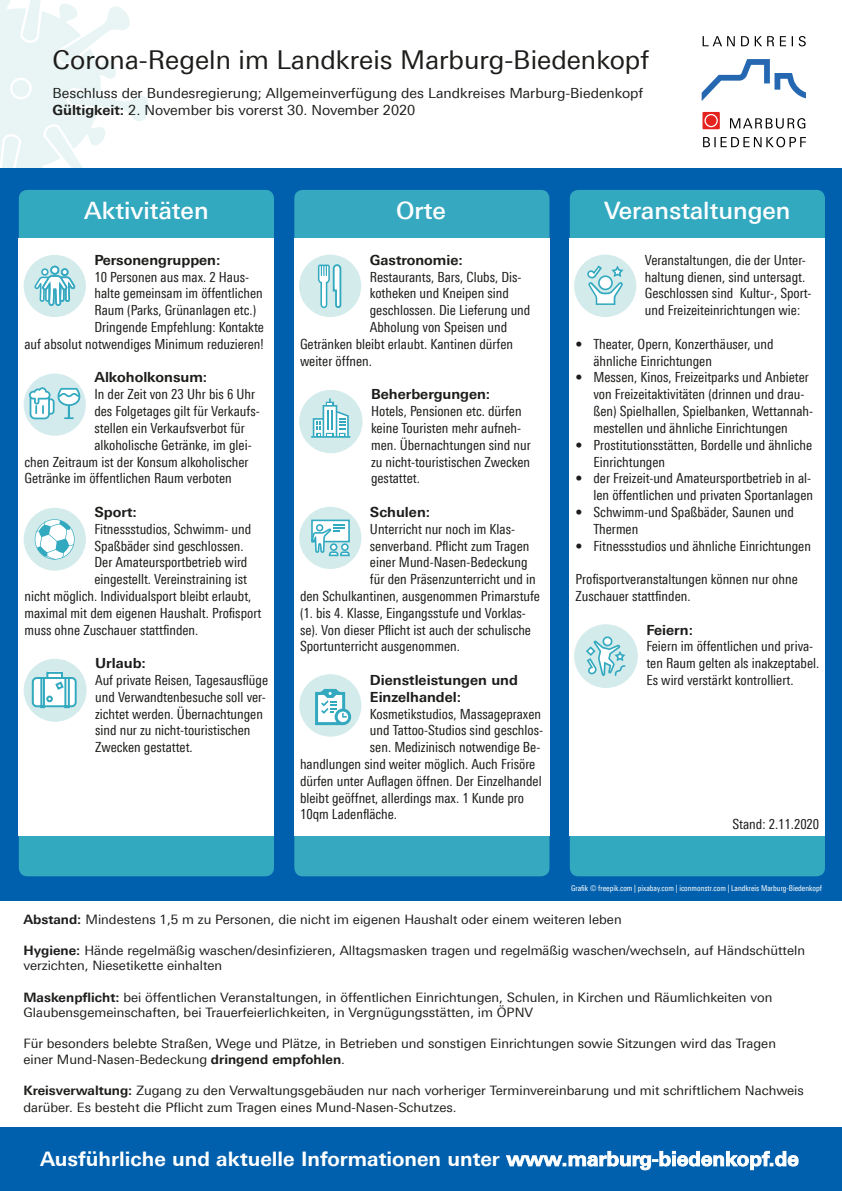
<style>
.page{position:relative;width:842px;height:1191px;background:#fff}
.page>*{position:absolute;margin:0;border:0;box-sizing:border-box;transform-origin:0 0}
.t1{font:26px "Linotype Univers 430";color:#1d1d1b}
.t2{font:500 24px "Linotype Univers 530";color:#fff}
.t3{font:700 20px "Linotype Univers 630";color:#fff}
.t4{font:14px/16.8px "Linotype Univers 420 Cn";color:#1d1d1b}
.t5{font:14px "Linotype Univers 430";color:#1d1d1b}
.t6{font:700 14px/16.8px "Linotype Univers 630";color:#1d1d1b}
.t7{font:13px/15.6px "Linotype Univers 430";color:#1d1d1b}
.t8{font:8px "Linotype Univers 420 Cn";color:#fff}
.s1{font-family:"Linotype Univers 630";font-weight:700}
</style>
<div class="page">
<svg style="left:0;top:0;width:149px;height:168px"></svg>
<div style="left:0;top:168px;width:842px;height:732px;background:#0060ad"></div>
<svg style="left:702px;top:36px;width:104px;height:111px"></svg>
<div style="left:702px;top:112px;width:18px;height:17px;background:#e5221e"></div>
<div style="left:704px;top:114px;width:14px;height:13px;border:1px solid #fff;border-radius:50%"></div>
<div style="left:19px;top:190px;width:255px;height:686px;background:#33a9c0;border-radius:9px"></div>
<div style="left:294px;top:190px;width:255px;height:686px;background:#36a9c1;border-radius:9px"></div>
<div style="left:570px;top:190px;width:255px;height:686px;background:#33a9c0;border-radius:9px"></div>
<div style="left:19px;top:238px;width:255px;height:597px;background:#fff"></div>
<div style="left:24px;top:255px;width:62px;height:62px;background:#d4ebeb;border-radius:50%"></div>
<div style="left:24px;top:373px;width:62px;height:63px;background:#d4ebed;border-radius:50%"></div>
<div style="left:24px;top:508px;width:62px;height:62px;background:#d4ebeb;border-radius:50%"></div>
<div style="left:294px;top:238px;width:255px;height:597px;background:#fff"></div>
<div style="left:570px;top:238px;width:255px;height:597px;background:#fff"></div>
<div style="left:299px;top:255px;width:62px;height:62px;background:#d4ebeb;border-radius:50%"></div>
<svg style="left:318px;top:264px;width:24px;height:44px"></svg>
<div style="left:0;top:1127px;width:842px;height:64px;background:#0060ad"></div>
<svg style="left:506px;top:1150px;width:293px;height:20px"></svg>
<div style="left:299px;top:507px;width:62px;height:62px;background:#d4ebeb;border-radius:50%"></div>
<div style="left:311px;top:519px;width:39px;height:23px;background:#fff;border:2px solid #31aac1"></div>
<svg style="left:311px;top:524px;width:39px;height:32px"></svg>
<div style="left:24px;top:659px;width:63px;height:62px;background:#d4ebeb;border-radius:50%"></div>
<svg style="left:29px;top:265px;width:52px;height:636px"></svg>
<div style="left:299px;top:390px;width:64px;height:63px;background:#d4ebeb;border-radius:50%"></div>
<svg style="left:311px;top:398px;width:39px;height:40px"></svg>
<div style="left:299px;top:674px;width:62px;height:62px;background:#d4ebeb;border-radius:50%"></div>
<svg style="left:335px;top:708px;width:16px;height:17px"></svg>
<svg style="left:315px;top:689px;width:32px;height:36px"></svg>
<div style="left:574px;top:255px;width:62px;height:62px;background:#d4ebeb;border-radius:50%"></div>
<svg style="left:587px;top:265px;width:36px;height:40px"></svg>
<div style="left:574px;top:624px;width:64px;height:64px;background:#d4ebeb;border-radius:50%"></div>
<svg style="left:586px;top:636px;width:39px;height:40px"></svg>
<p class="t1" style="left:52px;top:45px;width:598px">Corona-Regeln im Landkreis Marburg-Biedenkopf</p>
<p class="t5" style="left:52px;top:85px;width:592px">Beschluss der Bundesregierung; Allgemeinverfügung des Landkreises Marburg-Biedenkopf</p>
<p class="t5" style="left:52px;top:102px;width:364px"><span class="s1">Gültigkeit:</span> 2. November bis vorerst 30. November 2020</p>
<p class="t2" style="left:84px;top:196px;width:126px">Aktivitäten</p>
<p class="t2" style="left:396px;top:196px;width:51px">Orte</p>
<p class="t2" style="left:604px;top:196px;width:188px">Veranstaltungen</p>
<p class="t6" style="left:94px;top:251px;width:128px">Personengruppen:</p>
<p class="t4" style="left:94px;top:268px;width:156px">10 Personen aus max. 2 Haus-</p>
<p class="t4" style="left:94px;top:285px;width:170px">halte gemeinsam im öffentlichen</p>
<p class="t4" style="left:94px;top:302px;width:163px">Raum (Parks, Grünanlagen etc.)</p>
<p class="t4" style="left:94px;top:318px;width:171px">Dringende Empfehlung: Kontakte</p>
<p class="t4" style="left:25px;top:335px;width:241px">auf absolut notwendiges Minimum reduzieren!</p>
<p class="t6" style="left:94px;top:369px;width:114px">Alkoholkonsum:</p>
<p class="t4" style="left:94px;top:386px;width:162px">In der Zeit von 23 Uhr bis 6 Uhr</p>
<p class="t4" style="left:94px;top:402px;width:167px">des Folgetages gilt für Verkaufs-</p>
<p class="t4" style="left:94px;top:419px;width:152px">stellen ein Verkaufsverbot für</p>
<p class="t4" style="left:94px;top:436px;width:159px">alkoholische Getränke, im glei-</p>
<p class="t4" style="left:25px;top:453px;width:225px">chen Zeitraum ist der Konsum alkoholischer</p>
<p class="t4" style="left:25px;top:470px;width:209px">Getränke im öffentlichen Raum verboten</p>
<p class="t6" style="left:94px;top:503px;width:44px">Sport:</p>
<p class="t4" style="left:94px;top:520px;width:158px">Fitnessstudios, Schwimm- und<br>Spaßbäder sind geschlossen.</p>
<p class="t4" style="left:94px;top:554px;width:154px">Der Amateursportbetrieb wird</p>
<p class="t4" style="left:94px;top:570px;width:154px">eingestellt. Vereinstraining ist</p>
<p class="t4" style="left:25px;top:587px;width:228px">nicht möglich. Individualsport bleibt erlaubt,</p>
<p class="t4" style="left:25px;top:604px;width:238px">maximal mit dem eigenen Haushalt. Profisport</p>
<p class="t4" style="left:25px;top:621px;width:175px">muss ohne Zuschauer stattfinden.</p>
<p class="t6" style="left:95px;top:654px;width:52px">Urlaub:</p>
<p class="t4" style="left:95px;top:671px;width:174px">Auf private Reisen, Tagesausflüge und Verwandtenbesuche soll ver&shy;zichtet werden. Übernachtungen sind nur zu nicht-touristischen<br>Zwecken gestattet.</p>
<p class="t6" style="left:370px;top:251px;width:95px">Gastronomie:</p>
<p class="t4" style="left:370px;top:268px;width:153px">Restaurants, Bars, Clubs, Dis-</p>
<p class="t4" style="left:370px;top:285px;width:141px">kotheken und Kneipen sind</p>
<p class="t4" style="left:370px;top:302px;width:162px">geschlossen. Die Lieferung und</p>
<p class="t4" style="left:370px;top:318px;width:139px">Abholung von Speisen und</p>
<p class="t4" style="left:300px;top:335px;width:215px">Getränken bleibt erlaubt. Kantinen dürfen</p>
<p class="t4" style="left:300px;top:352px;width:74px">weiter öffnen.</p>
<p class="t6" style="left:371px;top:386px;width:121px">Beherbergungen:</p>
<p class="t4" style="left:371px;top:402px;width:161px">Hotels, Pensionen etc. dürfen keine Touristen mehr aufneh&shy;men. Übernachtungen sind nur zu nicht-touristischen Zwecken gestattet.</p>
<p class="t6" style="left:370px;top:503px;width:62px">Schulen:</p>
<p class="t4" style="left:370px;top:520px;width:147px">Unterricht nur noch im Klas-</p>
<p class="t4" style="left:370px;top:537px;width:161px">senverband. Pflicht zum Tragen</p>
<p class="t4" style="left:370px;top:554px;width:159px">einer Mund-Nasen-Bedeckung</p>
<p class="t4" style="left:370px;top:570px;width:167px">für den Präsenzunterricht und in</p>
<p class="t4" style="left:300px;top:587px;width:241px">den Schulkantinen, ausgenommen Primarstufe</p>
<p class="t4" style="left:300px;top:604px;width:227px">(1. bis 4. Klasse, Eingangsstufe und Vorklas-</p>
<p class="t4" style="left:300px;top:621px;width:233px">se). Von dieser Pflicht ist auch der schulische</p>
<p class="t4" style="left:300px;top:638px;width:161px">Sportunterricht ausgenommen.</p>
<p class="t6" style="left:370px;top:671px;width:149px">Dienstleistungen und<br>Einzelhandel:</p>
<p class="t4" style="left:370px;top:705px;width:173px">Kosmetikstudios, Massagepraxen</p>
<p class="t4" style="left:370px;top:722px;width:175px">und Tattoo-Studios sind geschlos-</p>
<p class="t4" style="left:370px;top:738px;width:172px">sen. Medizinisch notwendige Be-</p>
<p class="t4" style="left:300px;top:755px;width:237px">handlungen sind weiter möglich. Auch Frisöre</p>
<p class="t4" style="left:300px;top:772px;width:243px">dürfen unter Auflagen öffnen. Der Einzelhandel</p>
<p class="t4" style="left:300px;top:789px;width:226px">bleibt geöffnet, allerdings max. 1 Kunde pro</p>
<p class="t4" style="left:300px;top:806px;width:99px">10qm Ladenfläche.</p>
<p class="t4" style="left:645px;top:251px;width:168px">Veranstaltungen, die der Unter&shy;haltung dienen, sind untersagt.<br>Geschlossen sind Kultur-, Sport&shy;und Freizeiteinrichtungen wie:</p>
<p class="t4" style="left:593px;top:335px;width:181px;text-indent:-18px">• Theater, Opern, Konzerthä user, und ähnliche Einrichtungen</p>
<p class="t4" style="left:593px;top:369px;width:221px;text-indent:-18px">• Messen, Kinos, Freizeitparks und Anbieter von Freizeitaktivitäten (drinnen und drau&shy;ßen) Spielhallen, Spielbanken, Wettannah&shy;mestellen und ähnliche Einrichtungen</p>
<p class="t4" style="left:593px;top:436px;width:220px;text-indent:-18px">• Prostitutionsstätten, Bordelle und ähnliche<br>Einrichtungen</p>
<p class="t4" style="left:575px;top:470px;width:239px;text-align:right">• der Freizeit-und Amateursportbetrieb in al&shy;len öffentlichen und privaten Sportanlagen</p>
<p class="t4" style="left:593px;top:503px;width:202px;text-indent:-18px">• Schwimm-und Spaßbäder, Saunen und<br>Thermen</p>
<p class="t4" style="left:575px;top:537px;width:237px">• Fitnessstudios und ähnliche Einrichtungen</p>
<p class="t4" style="left:575px;top:570px;width:224px">Profisportveranstaltungen können nur ohne<br>Zuschauer stattfinden.</p>
<p class="t6" style="left:646px;top:621px;width:48px">Feiern:</p>
<p class="t4" style="left:646px;top:638px;width:174px">Feiern im öffentlichen und priva&shy;ten Raum gelten als inakzeptabel.<br>Es wird verstärkt kontrolliert.</p>
<p class="t4" style="left:732px;top:815px;width:88px">Stand: 2.11.2020</p>
<p class="t8" style="left:571px;top:883px;width:252px">Grafik © freepik.com | pixabay.com | iconmonstr.com | Landkreis Marburg-Biedenkopf</p>
<p class="t7" style="left:23px;top:911px;width:600px"><span class="s1">Abstand:</span> Mindestens 1,5 m zu Personen, die nicht im eigenen Haushalt oder einem weiteren leben</p>
<p class="t7" style="left:23px;top:942px;width:783px"><span class="s1">Hygiene:</span> Hände regelmäßig waschen/desinfizieren, Alltagsmasken tragen und regelmäßig waschen/wechseln, auf Händschütteln verzichten, Niesetikette einhalten</p>
<p class="t7" style="left:23px;top:989px;width:750px"><span class="s1">Maskenpflicht:</span> bei öffentlichen Veranstaltungen, in öffentlichen Einrichtungen, Schulen, in Kirchen und Räumlichkeiten von<br>Glaubensgemeinschaften, bei Trauerfeierlichkeiten, in Vergnügungsstätten, im ÖPNV</p>
<p class="t7" style="left:23px;top:1036px;width:754px">Für besonders belebte Straßen, Wege und Plätze, in Betrieben und sonstigen Einrichtungen sowie Sitzungen wird das Tragen einer Mund-Nasen-Bedeckung <span class="s1">dringend empfohlen</span>.</p>
<p class="t7" style="left:23px;top:1082px;width:782px;line-height:16.8px"><span class="s1">Kreisverwaltung:</span> Zugang zu den Verwaltungsgebäuden nur nach vorheriger Terminvereinbarung und mit schriftlichem Nachweis darüber. Es besteht die Pflicht zum Tragen eines Mund-Nasen-Schutzes.</p>
<p class="t3" style="left:40px;top:1147px;width:461px">Ausführliche und aktuelle Informationen unter</p>
</div>
